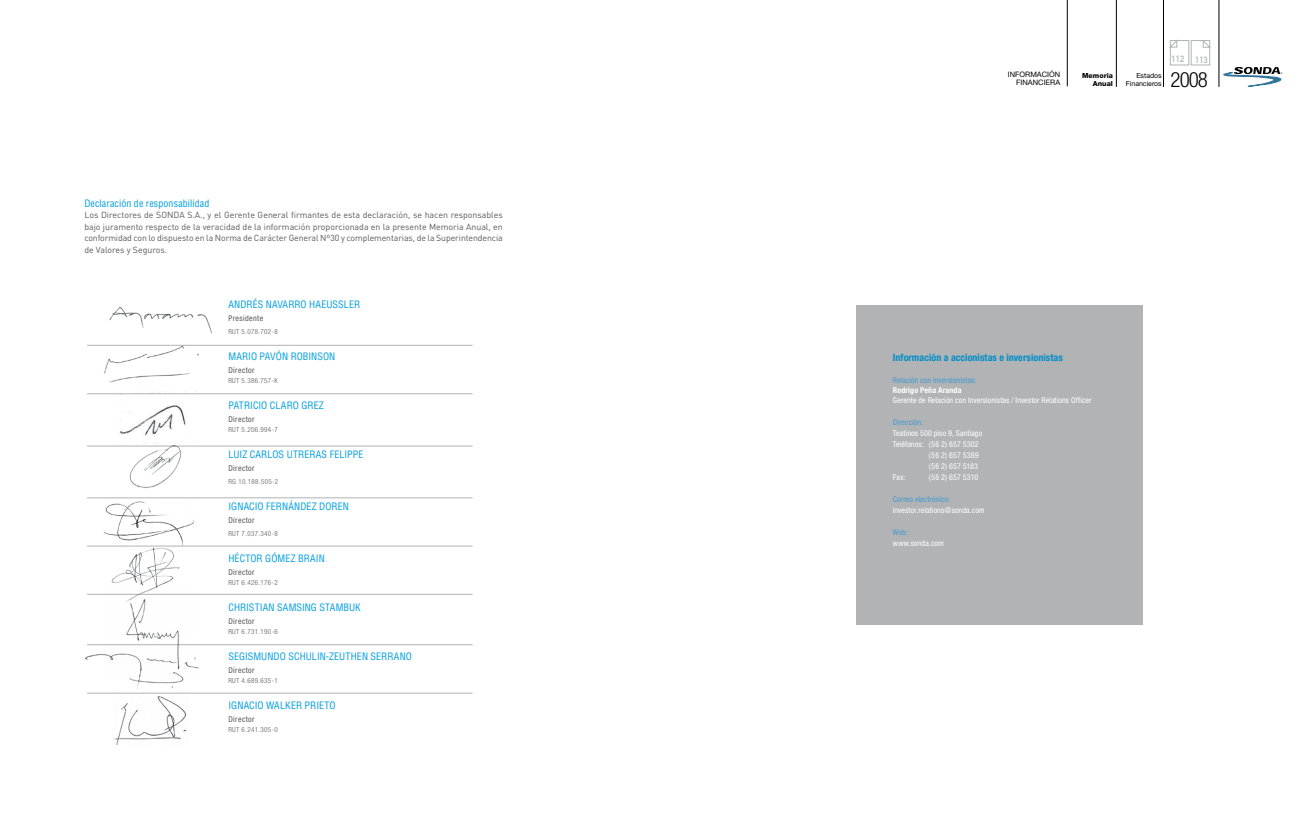
<style>
.page{position:relative;width:1304px;height:837px;background:#fff}
.page>*{position:absolute;margin:0;border:0;box-sizing:border-box;transform-origin:0 0}
.t1{font:300 condensed 21px "Helvetica Neue";color:#000}
.t2{font:condensed 10px "Helvetica";letter-spacing:.005em;color:#009ee0}
.t3{font:700 condensed 10px "Helvetica Neue";letter-spacing:.005em;color:#008eca}
.t4{font:9px "DIN Mittelschrift";color:#b1b3b4}
.t5{font:8.8px/11.5px "DIN";letter-spacing:-.01em;color:#58585a;text-align:justify}
.t6{font:condensed 8px/10px "Helvetica Neue";letter-spacing:.01em;color:#fff}
.t7{font:condensed 8px "Helvetica Neue";letter-spacing:.05em;color:#58585a}
.t8{font:condensed 8px "Helvetica Neue";letter-spacing:.01em;color:#489bd1}
.t9{font:7.5px/8px "Helvetica Neue LT Std";color:#000;text-align:right}
.t10{font:300 condensed 7px "Helvetica Neue";letter-spacing:.05em;color:#58585a}
.t11{font:7px/8px "Helvetica Neue LT Std";color:#000;text-align:right}
.t12{font:800 7px/8px "Helvetica Neue LT Std";color:#000;text-align:right}
.s1{color:#489bd1}
.s2{font-weight:700}
</style>
<div class="page">
<div style="left:1170px;top:40px;width:19px;height:25px;border:1px solid #b1b3b4"></div>
<div style="left:1191px;top:40px;width:19px;height:25px;border:1px solid #b1b3b4"></div>
<svg style="left:1203px;top:40px;width:7px;height:7px"></svg>
<svg style="left:1170px;top:40px;width:7px;height:7px"></svg>
<hr style="left:1163px;top:0;width:1px;height:87px;background:#000">
<hr style="left:1219px;top:0;width:1px;height:87px;background:#000">
<hr style="left:1116px;top:0;width:1px;height:87px;background:#000">
<hr style="left:1067px;top:0;width:1px;height:86px;background:#000">
<svg style="left:1218px;top:67px;width:65px;height:19px"></svg>
<hr style="left:87px;top:345px;width:386px;height:1px;background:#b1b3b4">
<hr style="left:87px;top:393px;width:386px;height:1px;background:#b1b3b4">
<hr style="left:87px;top:445px;width:386px;height:1px;background:#b1b3b4">
<hr style="left:87px;top:497px;width:386px;height:1px;background:#b1b3b4">
<hr style="left:87px;top:545px;width:386px;height:1px;background:#b1b3b4">
<hr style="left:87px;top:594px;width:386px;height:1px;background:#b1b3b4">
<hr style="left:87px;top:644px;width:386px;height:1px;background:#b1b3b4">
<hr style="left:87px;top:692px;width:386px;height:1px;background:#b1b3b4">
<div style="left:856px;top:305px;width:286px;height:319px;background:#b1b3b4"></div>
<img style="left:109px;top:307px;width:103px;height:27px">
<img style="left:111px;top:549px;width:69px;height:39px">
<img style="left:102px;top:498px;width:95px;height:51px">
<img style="left:85px;top:654px;width:114px;height:35px">
<img style="left:102px;top:344px;width:104px;height:39px">
<img style="left:129px;top:450px;width:53px;height:38px">
<img style="left:113px;top:693px;width:75px;height:51px">
<img style="left:106px;top:588px;width:90px;height:88px">
<img style="left:112px;top:391px;width:85px;height:59px">
<p class="t2" style="left:84px;top:197px;width:127px">Declaración de responsabilidad</p>
<p class="t5" style="left:84px;top:209px;width:420px">Los Directores de SONDA S.A., y el Gerente General firmantes de esta declaración, se hacen responsables bajo juramento respecto de la veracidad de la información proporcionada en la presente Memoria Anual, en conformidad con lo dispuesto en la Norma de Carácter General Nº30 y complementarias, de la Superintendencia de Valores y Seguros.</p>
<p class="t2" style="left:228px;top:298px;width:133px">ANDRÉS NAVARRO HAEUSSLER</p>
<p class="t7" style="left:228px;top:313px;width:36px">Presidente</p>
<p class="t10" style="left:228px;top:327px;width:51px">RUT 5.078.702-8</p>
<p class="t2" style="left:228px;top:350px;width:108px">MARIO PAVÓN ROBINSON</p>
<p class="t7" style="left:228px;top:365px;width:28px">Director</p>
<p class="t10" style="left:228px;top:376px;width:51px">RUT 5.386.757-K</p>
<p class="t2" style="left:228px;top:399px;width:97px">PATRICIO CLARO GREZ</p>
<p class="t7" style="left:228px;top:414px;width:28px">Director</p>
<p class="t10" style="left:228px;top:425px;width:51px">RUT 5.206.994-7</p>
<p class="t2" style="left:228px;top:448px;width:136px">LUIZ CARLOS UTRERAS FELIPPE</p>
<p class="t7" style="left:228px;top:463px;width:28px">Director</p>
<p class="t10" style="left:228px;top:477px;width:51px">RG 10.188.505-2</p>
<p class="t2" style="left:228px;top:500px;width:122px">IGNACIO FERNÁNDEZ DOREN</p>
<p class="t7" style="left:228px;top:515px;width:28px">Director</p>
<p class="t10" style="left:228px;top:529px;width:51px">RUT 7.037.340-8</p>
<p class="t2" style="left:228px;top:552px;width:98px">HÉCTOR GÓMEZ BRAIN</p>
<p class="t7" style="left:228px;top:567px;width:28px">Director</p>
<p class="t10" style="left:228px;top:578px;width:51px">RUT 6.426.176-2</p>
<p class="t2" style="left:228px;top:601px;width:134px">CHRISTIAN SAMSING STAMBUK</p>
<p class="t7" style="left:228px;top:616px;width:28px">Director</p>
<p class="t10" style="left:228px;top:627px;width:51px">RUT 6.731.190-6</p>
<p class="t2" style="left:228px;top:650px;width:185px">SEGISMUNDO SCHULIN-ZEUTHEN SERRANO</p>
<p class="t7" style="left:228px;top:665px;width:28px">Director</p>
<p class="t10" style="left:228px;top:676px;width:51px">RUT 4.689.635-1</p>
<p class="t2" style="left:228px;top:699px;width:109px">IGNACIO WALKER PRIETO</p>
<p class="t7" style="left:228px;top:714px;width:28px">Director</p>
<p class="t10" style="left:228px;top:725px;width:51px">RUT 6.241.305-0</p>
<p class="t9" style="left:1008px;top:70px;width:54px">INFORMACIÓN<br>FINANCIERA</p>
<p class="t12" style="left:1082px;top:71px;width:32px">Memoria<br>Anual</p>
<p class="t11" style="left:1126px;top:71px;width:37px">Estados<br>Financieros</p>
<p class="t4" style="left:1172px;top:54px;width:38px">112 113</p>
<p class="t1" style="left:1171px;top:67px;width:39px">2008</p>
<p class="t3" style="left:893px;top:351px;width:171px">Información a accionistas e inversionistas</p>
<p class="t6" style="left:893px;top:375px;width:200px"><span class="s1">Relación con inversionistas:<br></span><span class="s2">Rodrigo Peña Aranda<br></span>Gerente de Relación con Inversionistas / Investor Relations Officer</p>
<p class="t8" style="left:893px;top:417px;width:32px">Dirección:</p>
<p class="t6" style="left:893px;top:428px;width:91px">Teatinos 500 piso 9, Santiago</p>
<p class="t6" style="left:893px;top:439px;width:87px">Teléfonos: (56 2) 657 5302</p>
<p class="t6" style="left:929px;top:450px;width:51px">(56 2) 657 5389</p>
<p class="t6" style="left:929px;top:461px;width:51px">(56 2) 657 5183</p>
<p class="t6" style="left:893px;top:472px;width:14px">Fax:</p>
<p class="t6" style="left:929px;top:472px;width:51px">(56 2) 657 5310</p>
<p class="t6" style="left:893px;top:493px;width:93px;line-height:11px"><span class="s1">Correo electrónico: </span>investor.relations@sonda.com</p>
<p class="t6" style="left:893px;top:526px;width:52px;line-height:11px"><span class="s1">Web: </span>www.sonda.com</p>
</div>
